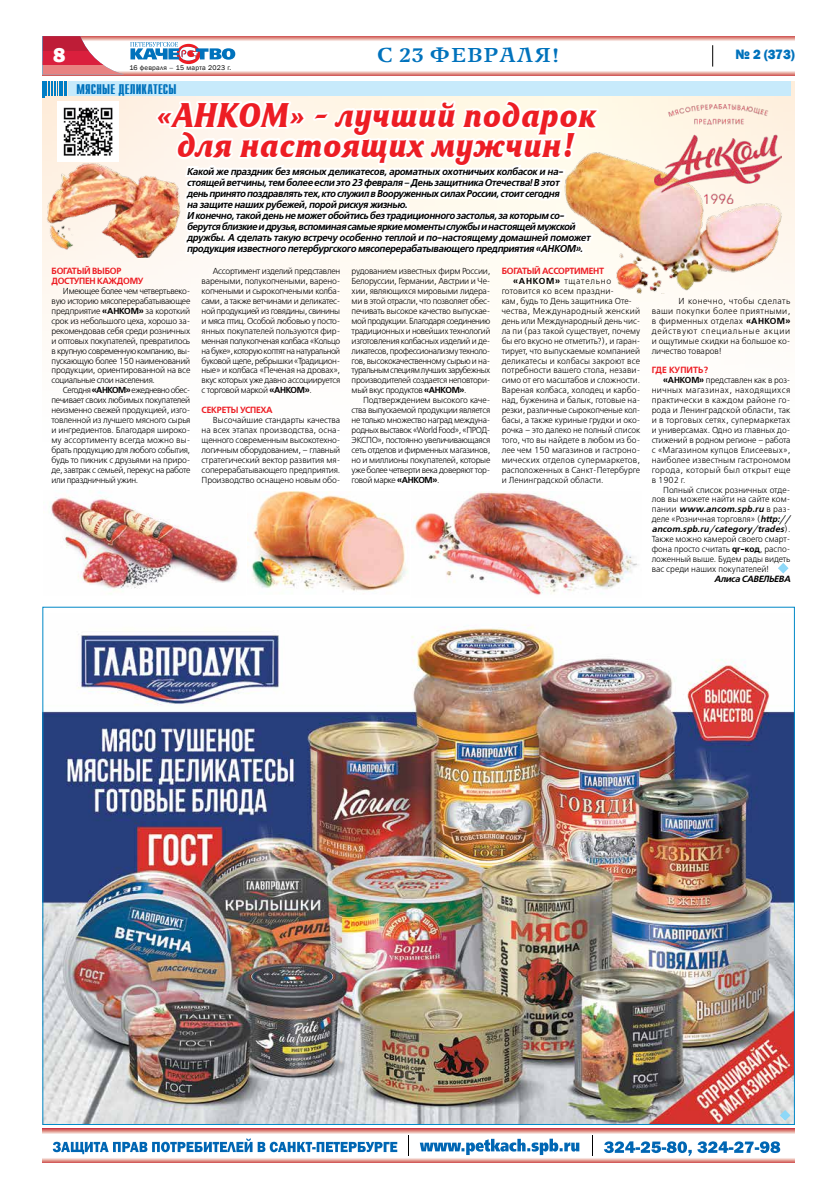
<style>
.page{position:relative;width:823px;height:1191px;background:#fff}
.page>*{position:absolute;margin:0;border:0;box-sizing:border-box;transform-origin:0 0}
.t1{font:italic 700 34px/30px "Friz Quadrata C";letter-spacing:.03em;color:#ed1d24;text-align:center;scale:.88 1}
.t2{font:800 21px "Franklin Gothic";color:#fff}
.t3{font:700 20px "New Journal";letter-spacing:.035em;color:#0072bc;scale:1.05 1}
.t4{font:700 14px "Compact C";letter-spacing:.01em;color:#0072bc}
.t5{font:800 14px "Franklin Gothic";color:#0072bc;scale:.95 1}
.t6{font:italic 700 10px/11px "Free Set C";letter-spacing:-.03em;color:#000;scale:.94 1}
.t7{font:700 9px/9.9px "Free Set C";letter-spacing:-.03em;color:#ed1d24}
.t8{font:italic 700 9px "Free Set C";letter-spacing:-.035em;color:#000}
.t9{font:700 9px "Free Set C";letter-spacing:.01em;color:#ed1d24}
.t10{font:8.7px/9.9px "Free Set C";letter-spacing:-.01em;color:#000;text-align:justify}
.t11{font:8.7px/9.9px "Free Set C";letter-spacing:-.01em;color:#000;text-align:justify;scale:.96 1}
.t12{font:7px "Franklin Gothic";letter-spacing:.03em;color:#000}
.s1{font-family:"Petersburg C";font-weight:700}
.s2{font-weight:700}
.s3{font-weight:700;font-style:italic}
</style>
<div class="page">
<img style="left:124px;top:36px;width:670px;height:5px">
<svg style="left:43px;top:65px;width:81px;height:9px"></svg>
<svg style="left:43px;top:51px;width:61px;height:14px"></svg>
<svg style="left:43px;top:36px;width:81px;height:15px"></svg>
<svg style="left:419px;top:1138px;width:160px;height:17px"></svg>
<svg style="left:53px;top:1138px;width:344px;height:16px"></svg>
<svg style="left:604px;top:1141px;width:175px;height:14px"></svg>
<img style="left:43px;top:1128px;width:751px;height:5px">
<svg style="left:408px;top:1135px;width:1px;height:21px"></svg>
<svg style="left:592px;top:1135px;width:1px;height:21px"></svg>
<img style="left:44px;top:625px;width:748px;height:497px">
<svg style="left:778px;top:1107px;width:12px;height:13px"></svg>
<img style="left:43px;top:158px;width:87px;height:99px">
<div style="left:68px;top:81px;width:722px;height:14px;background:#c7eafb"></div>
<svg style="left:42px;top:81px;width:25px;height:16px"></svg>
<svg style="left:130px;top:39px;width:476px;height:264px"></svg>
<img style="left:57px;top:107px;width:61px;height:55px">
<svg style="left:778px;top:563px;width:10px;height:10px"></svg>
<img style="left:556px;top:144px;width:234px;height:149px">
<img style="left:654px;top:104px;width:127px;height:99px">
<img style="left:412px;top:491px;width:227px;height:104px">
<img style="left:49px;top:490px;width:359px;height:104px">
<h2 class="t2" style="left:53px;top:42px;width:14px">8</h2>
<p class="t12" style="left:129px;top:63px;width:103px">16 февраля <span class="s1">–</span> 15 марта 2023 г.</p>
<h3 class="t4" style="left:77px;top:82px;width:101px">МЯСНЫЕ ДЕЛИКАТЕСЫ</h3>
<h3 class="t3" style="left:376px;top:42px;width:175px">С 23 ФЕВРАЛЯ!</h3>
<h3 class="t5" style="left:735px;top:45px;width:64px">№ 2 (373)</h3>
<h1 class="t1" style="left:156px;top:100px;width:500px">«АНКОМ» – лучший подарок для настоящих мужчин!</h1>
<p class="t6" style="left:187px;top:166px;width:430px">Какой же праздник без мясных деликатесов, ароматных охотничьих колбасок и на&shy;стоящей ветчины, тем более если это 23 февраля – День защитника Отечества! В этот<br>день принято поздравлять тех, кто служил в Вооруженных силах России, стоит сегодня<br>на защите наших рубежей, порой рискуя жизнью.<br>И конечно, такой день не может обойтись без традиционного застолья, за которым со&shy;берутся близкие и друзья, вспоминая самые яркие моменты службы и настоящей мужской дружбы. А сделать такую встречу особенно теплой и по-настоящему домашней поможет продукция известного петербургского мясоперерабатывающего предприятия «АНКОМ».</p>
<p class="t7" style="left:52px;top:266px;width:93px">БОГАТЫЙ ВЫБОР<br>ДОСТУПЕН КАЖДОМУ</p>
<p class="t10" style="left:52px;top:286px;width:140px;text-indent:11px">Имеющее более чем четвертьвеко&shy;вую историю мясоперерабатывающее предприятие <span class="s2">«АНКОМ»</span> за короткий срок из небольшого цеха, хорошо за&shy;рекомендовав себя среди розничных и оптовых покупателей, превратилось в крупную современную компанию, вы&shy;пускающую более 150 наименований продукции, ориентированной на все социальные слои населения.</p>
<p class="t11" style="left:52px;top:385px;width:146px;text-indent:11px">Сегодня <span class="s2">«АНКОМ»</span> ежедневно обес&shy;печивает своих любимых покупателей неизменно свежей продукцией, изго&shy;товленной из лучшего мясного сырья и ингредиентов. Благодаря широко&shy;му ассортименту всегда можно вы&shy;брать продукцию для любого события, будь то пикник с друзьями на приро&shy;де, завтрак с семьей, перекус на работе или праздничный ужин.</p>
<p class="t10" style="left:201px;top:266px;width:140px;text-indent:11px">Ассортимент изделий представлен вареными, полукопчеными, варено&shy;копчеными и сырокопчеными колба&shy;сами, а также ветчинами и деликатес&shy;ной продукцией из говядины, свинины и мяса птиц. Особой любовью у посто&shy;янных покупателей пользуются фир&shy;менная полукопченая колбаса «Кольцо на буке», которую коптят на натуральной буковой щепе, ребрышки «Традицион&shy;ные» и колбаса «Печеная на дровах», вкус которых уже давно ассоциируется с торговой маркой <span class="s2">«АНКОМ»</span>.</p>
<p class="t7" style="left:201px;top:405px;width:73px">СЕКРЕТЫ УСПЕХА</p>
<p class="t10" style="left:201px;top:415px;width:140px;text-indent:11px">Высочайшие стандарты качества на всех этапах производства, осна&shy;щенного современным высокотехно&shy;логичным оборудованием, – главный стратегический вектор развития мя&shy;соперерабатывающего предприятия.<br>Производство оснащено новым обо-</p>
<p class="t10" style="left:351px;top:266px;width:140px">рудованием известных фирм России, Белоруссии, Германии, Австрии и Че&shy;хии, являющихся мировыми лидера&shy;ми в этой отрасли, что позволяет обес&shy;печивать высокое качество выпускае&shy;мой продукции. Благодаря соединению традиционных и новейших технологий изготовления колбасных изделий и де&shy;ликатесов, профессионализму техноло&shy;гов, высококачественному сырью и на&shy;туральным специям лучших зарубежных производителей создается неповтори&shy;мый вкус продуктов <span class="s2">«АНКОМ»</span>.</p>
<p class="t10" style="left:351px;top:395px;width:140px;text-indent:11px">Подтверждением высокого каче&shy;ства выпускаемой продукции является не только множество наград междуна&shy;родных выставок «World Food», «ПРОД-ЭКСПО», постоянно увеличивающаяся сеть отделов и фирменных магазинов, но и миллионы покупателей, которые уже более четверти века доверяют тор&shy;говой марке <span class="s2">«АНКОМ»</span>.</p>
<p class="t7" style="left:501px;top:266px;width:104px">БОГАТЫЙ АССОРТИМЕНТ</p>
<p class="t10" style="left:501px;top:276px;width:140px;text-align:left;text-indent:11px"><span class="s2">«АНКОМ»</span> тщательно готовится ко всем праздни-<br>кам, будь то День защитника Оте&shy;чества, Международный женский день или Международный день чис&shy;ла пи (раз такой существует, почему бы его вкусно не отметить?), и гаран&shy;тирует, что выпускаемые компанией деликатесы и колбасы закроют все потребности вашего стола, незави&shy;симо от его масштабов и сложности.<br>Вареная колбаса, холодец и карбо&shy;над, буженина и балык, готовые на&shy;резки, различные сырокопченые кол&shy;басы, а также куриные грудки и око&shy;рочка – это далеко не полный список того, что вы найдете в любом из бо&shy;лее чем 150 магазинов и гастроно&shy;мических отделов супермаркетов, расположенных в Санкт-Петербурге и Ленинградской области.</p>
<p class="t10" style="left:651px;top:296px;width:140px;text-indent:27px">И конечно, чтобы сделать ваши покупки более приятными, в фирменных отделах <span class="s2">«АНКОМ» </span>действуют специальные акции и ощутимые скидки на большое ко&shy;личество товаров!</p>
<p class="t9" style="left:651px;top:365px;width:58px">ГДЕ КУПИТЬ?</p>
<p class="t11" style="left:651px;top:375px;width:146px;text-indent:11px"><span class="s2">«АНКОМ»</span> представлен как в роз&shy;ничных магазинах, находящихся практически в каждом районе го&shy;рода и Ленинградской области, так и в торговых сетях, супермаркетах и универсамах. Одно из главных до&shy;стижений в родном регионе – работа с «Магазином купцов Елисеевых», наиболее известным гастрономом города, который был открыт еще в 1902 г.</p>
<p class="t10" style="left:651px;top:485px;width:140px;text-indent:11px">Полный список розничных отде&shy;лов вы можете найти на сайте ком&shy;пании <span class="s3">www.ancom.spb.ru</span> в раз&shy;деле «Розничная торговля» (<span class="s3">http:// ancom.spb.ru/category/trades</span>).<br>Также можно камерой своего смарт&shy;фона просто считать <span class="s2">qr-код</span>, распо&shy;ложенный выше. Будем рады видеть вас среди наших покупателей!</p>
<p class="t8" style="left:713px;top:573px;width:78px">Алиса САВЕЛЬЕВА</p>
</div>
